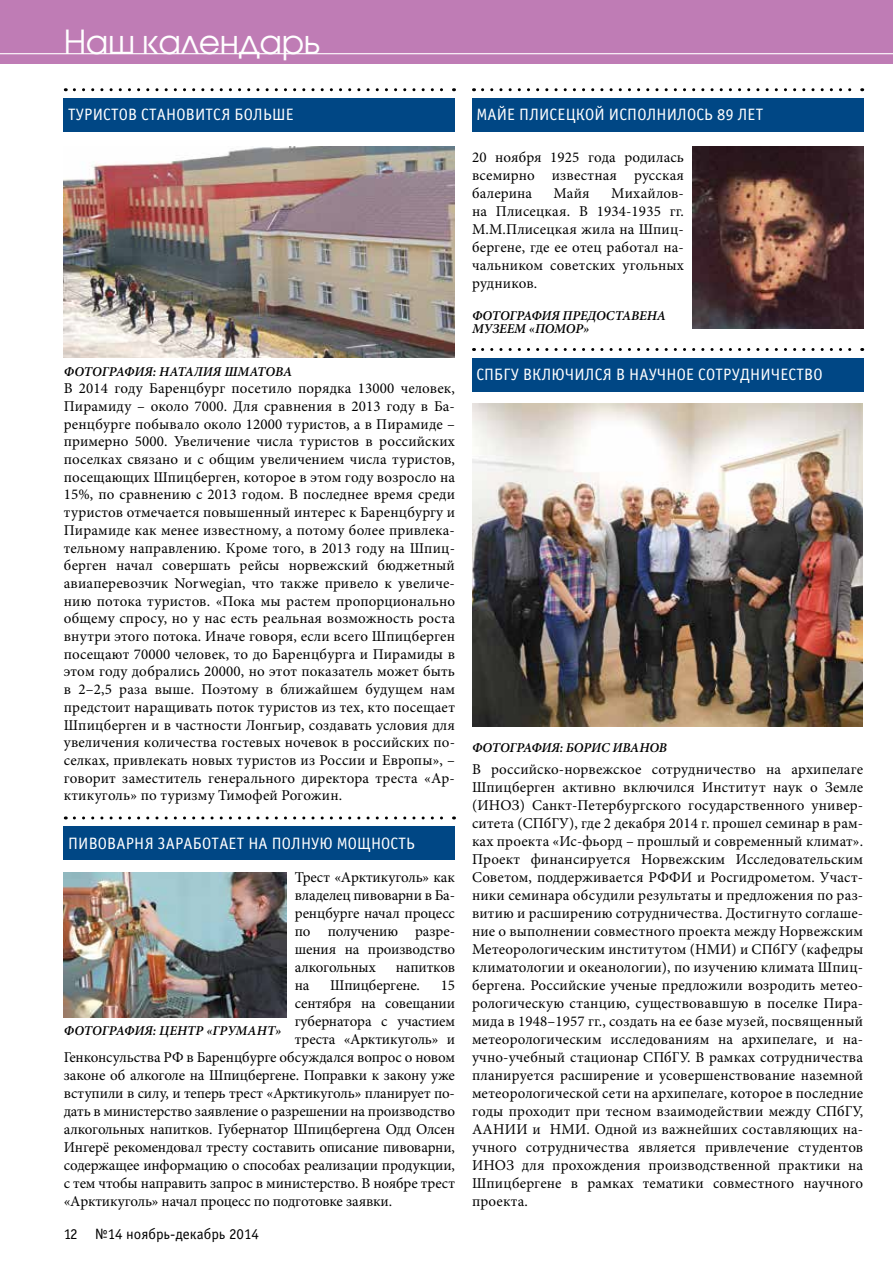
<style>
.page{position:relative;width:893px;height:1263px;background:#fff}
.page>*{position:absolute;margin:0;border:0;box-sizing:border-box;transform-origin:0 0}
.t1{font:33px "Avant Garde Gothic Book ITC";letter-spacing:-.01em;color:#fff}
.t2{font:16.5px "Officina Sans Book ITC";letter-spacing:.1em;color:#fff}
.t3{font:16.5px "Officina Sans Book ITC";letter-spacing:.01em;color:#fff}
.t4{font:16.5px "Officina Sans Book ITC";letter-spacing:.055em;color:#fff}
.t5{font:15px/18px "Minion Pro";letter-spacing:-.005em;color:#000;text-align:justify}
.t6{font:15px "Officina Sans Book ITC";color:#000}
.t7{font:italic 600 13.5px/13.5px "Minion Pro";letter-spacing:-.01em;color:#000}
</style>
<div class="page">
<svg style="left:74px;top:88px;width:380px;height:3px"></svg>
<div style="left:64px;top:98px;width:391px;height:34px;background:#004785"></div>
<svg style="left:482px;top:88px;width:381px;height:3px"></svg>
<div style="left:472px;top:98px;width:391px;height:34px;background:#004785"></div>
<svg style="left:74px;top:816px;width:380px;height:3px"></svg>
<div style="left:64px;top:826px;width:391px;height:34px;background:#004785"></div>
<svg style="left:482px;top:348px;width:381px;height:3px"></svg>
<div style="left:472px;top:358px;width:391px;height:34px;background:#004785"></div>
<div style="left:0;top:0;width:893px;height:63px;background:#bf7cb5"></div>
<img style="left:64px;top:146px;width:390px;height:211px">
<img style="left:64px;top:872px;width:222px;height:145px">
<img style="left:472px;top:404px;width:390px;height:322px">
<hr style="left:0;top:53px;width:893px;height:1px;background:#fff">
<img style="left:692px;top:146px;width:171px;height:183px">
<h1 class="t1" style="left:64px;top:22px;width:258px">Наш календарь</h1>
<p class="t2" style="left:68px;top:105px;width:18px">Туристов</p>
<p class="t2" style="left:141px;top:105px;width:10px">становитс</p>
<p class="t2" style="left:221px;top:105px;width:74px">я больше</p>
<p class="t4" style="left:476px;top:105px;width:143px">Майе Плисецкой испо</p>
<p class="t2" style="left:647px;top:105px;width:117px">лнилось 89 лет</p>
<p class="t7" style="left:64px;top:364px;width:230px">ФОТОГРАФИЯ: НАТАЛИЯ ШМАТОВА</p>
<p class="t5" style="left:64px;top:380px;width:393px">В 2014 году Баренцбург посетило порядка 13000 человек, Пирамиду – около 7000. Для сравнения в 2013 году в Ба&shy;ренцбурге побывало около 12000 туристов, а в Пирамиде – примерно 5000. Увеличение числа туристов в российских поселках связано и с общим увеличением числа туристов, посещающих Шпицберген, которое в этом году возросло на 15%, по сравнению с 2013 годом. В последнее время среди туристов отмечается повышенный интерес к Баренцбургу и Пирамиде как менее известному, а потому более привлека&shy;тельному направлению. Кроме того, в 2013 году на Шпиц&shy;берген начал совершать рейсы норвежский бюджетный авиаперевозчик Norwegian, что также привело к увеличе&shy;нию потока туристов. «Пока мы растем пропорционально общему спросу, но у нас есть реальная возможность роста внутри этого потока. Иначе говоря, если всего Шпицберген посещают 70000 человек, то до Баренцбурга и Пирамиды в этом году добрались 20000, но этот показатель может быть в 2–2,5 раза выше. Поэтому в ближайшем будущем нам предстоит наращивать поток туристов из тех, кто посещает Шпицберген и в частности Лонгьир, создавать условия для увеличения количества гостевых ночевок в российских по&shy;селках, привлекать новых туристов из России и Европы», – говорит заместитель генерального директора треста «Ар&shy;ктикуголь» по туризму Тимофей Рогожин.</p>
<p class="t2" style="left:68px;top:833px;width:21px">Пивоварн</p>
<p class="t2" style="left:145px;top:833px;width:23px">я зара</p>
<p class="t2" style="left:193px;top:833px;width:188px">ботаетна полную мощност</p>
<p class="t2" style="left:406px;top:833px;width:10px">ь</p>
<p class="t5" style="left:295px;top:868px;width:162px">Трест «Арктикуголь» как владелец пивоварни в Ба&shy;ренцбурге начал процесс по получению разре&shy;шения на производство алкогольных</p>
<p class="t5" style="left:396px;top:958px;width:61px">напитков</p>
<p class="t5" style="left:295px;top:976px;width:16px">на</p>
<p class="t5" style="left:330px;top:976px;width:91px">Шпицбергене.</p>
<p class="t5" style="left:441px;top:976px;width:16px">15</p>
<p class="t5" style="left:295px;top:994px;width:162px">сентября на совещании</p>
<p class="t5" style="left:295px;top:1012px;width:162px">губернатора с участием</p>
<p class="t5" style="left:295px;top:1030px;width:162px">треста «Арктикуголь» и</p>
<p class="t5" style="left:64px;top:1048px;width:393px">Генконсульства РФ в Баренцбурге обсуждался вопрос о новом</p>
<p class="t5" style="left:64px;top:1066px;width:393px">законе об алкоголе на Шпицбергене. Поправки к закону уже</p>
<p class="t5" style="left:64px;top:1084px;width:393px">вступили в силу, и теперь трест «Арктикуголь» планирует по-</p>
<p class="t5" style="left:64px;top:1102px;width:393px">дать в министерство заявление о разрешении на производство</p>
<p class="t5" style="left:64px;top:1120px;width:393px">алкогольных напитков. Губернатор Шпицбергена Одд Олсен</p>
<p class="t5" style="left:64px;top:1138px;width:393px">Ингерё рекомендовал тресту составить описание пивоварни,</p>
<p class="t5" style="left:64px;top:1156px;width:393px">содержащее информацию о способах реализации продукции,</p>
<p class="t5" style="left:64px;top:1174px;width:393px">с тем чтобы направить запрос в министерство. В ноябре трест</p>
<p class="t5" style="left:64px;top:1192px;width:330px">«Арктикуголь» начал процесс по подготовке заявки.</p>
<p class="t7" style="left:64px;top:1023px;width:219px">ФОТОГРАФИЯ: ЦЕНТР «ГРУМАНТ»</p>
<p class="t6" style="left:64px;top:1225px;width:197px">12 №14 ноябрь-декабрь 2014</p>
<p class="t5" style="left:472px;top:148px;width:213px">20 ноября 1925 года родилась всемирно известная русская балерина</p>
<p class="t5" style="left:472px;top:184px;width:213px;text-indent:139px">Михайлов&shy;на Плисецкая. В 1934-1935 гг.<br>М.М.Плисецкая жила на Шпиц&shy;бергене, где ее отец работал на&shy;чальником советских угольных рудников.</p>
<p class="t7" style="left:472px;top:308px;width:195px">ФОТОГРАФИЯ ПРЕДОСТАВЕНА<br>МУЗЕЕМ «ПОМОР»</p>
<p class="t5" style="left:554px;top:184px;width:38px">Майя</p>
<p class="t3" style="left:476px;top:365px;width:232px">СПбГУ включился в научное сотрудни</p>
<p class="t2" style="left:771px;top:365px;width:27px">чество</p>
<p class="t7" style="left:472px;top:740px;width:197px">ФОТОГРАФИЯ: БОРИС ИВАНОВ</p>
<p class="t5" style="left:472px;top:760px;width:393px">В российско-норвежское сотрудничество на архипелаге Шпицберген активно включился Институт наук о Земле (ИНОЗ) Санкт-Петербургского государственного универ&shy;ситета (СПбГУ), где 2 декабря 2014 г. прошел семинар в рам&shy;ках проекта «Ис-фьорд – прошлый и современный климат».<br>Проект финансируется Норвежским Исследовательским Советом, поддерживается РФФИ и Росгидрометом. Участ&shy;ники семинара обсудили результаты и предложения по раз&shy;витию и расширению сотрудничества. Достигнуто соглаше&shy;ние о выполнении совместного проекта между Норвежским Метеорологическим институтом (НМИ) и СПбГУ (кафедры климатологии и океанологии), по изучению климата Шпиц&shy;бергена. Российские ученые предложили возродить метео&shy;рологическую станцию, существовавшую в поселке Пира&shy;мида в 1948–1957 гг., создать на ее базе музей, посвященный метеорологическим исследованиям на архипелаге, и на&shy;учно-учебный стационар СПбГУ. В рамках сотрудничества планируется расширение и усовершенствование наземной метеорологической сети на архипелаге, которое в последние годы проходит при тесном взаимодействии между СПбГУ, ААНИИ и НМИ. Одной из важнейших составляющих на&shy;учного сотрудничества является привлечение студентов ИНОЗ для прохождения производственной практики на Шпицбергене в рамках тематики совместного научного проекта.</p>
</div>
